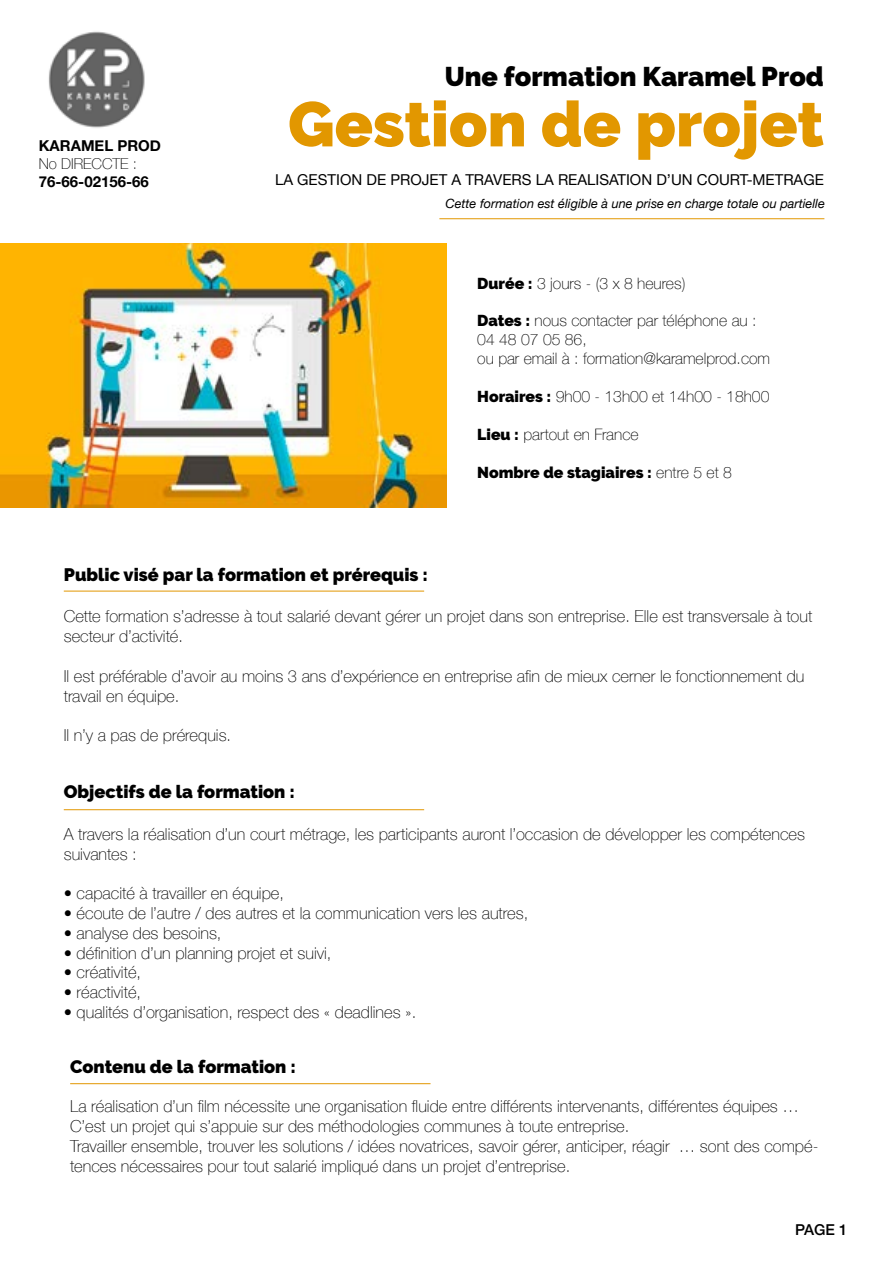
<style>
.page{position:relative;width:893px;height:1263px;background:#fff}
.page>*{position:absolute;margin:0;border:0;box-sizing:border-box;transform-origin:0 0}
.t1{font:900 63px "Raleway";color:#e29700}
.t2{font:900 27px "Raleway";color:#000}
.t3{font:900 18px "Raleway";color:#000}
.t4{font:100 16.5px/19.8px "Helvetica Neue";color:#000}
.t5{font:100 15.75px/18.9px "Helvetica Neue";color:#000}
.t6{font:900 15.75px "Raleway";color:#000}
.t7{font:15px "Helvetica Neue";color:#000}
.t8{font:700 15px "Helvetica Neue";color:#000}
.t9{font:100 15px "Helvetica Neue";color:#000}
.t10{font:500 15px "Helvetica Neue";color:#000}
.t11{font:italic 12.75px "Helvetica Neue";color:#000}
.s1{font-family:"Raleway";font-weight:900}
.s2{font-family:"Helvetica Neue";font-weight:100}
</style>
<div class="page">
<img style="left:0;top:243px;width:447px;height:264px">
<hr style="left:64px;top:591px;width:360px;height:1px;background:#e29700">
<hr style="left:64px;top:809px;width:360px;height:1px;background:#e29700">
<hr style="left:70px;top:1083px;width:361px;height:1px;background:#e29700">
<img style="left:48px;top:31px;width:97px;height:97px">
<hr style="left:439px;top:218px;width:385px;height:1px;background:#e29700">
<p class="t8" style="left:39px;top:134px;width:124px">KARAMEL PROD</p>
<p class="t9" style="left:39px;top:152px;width:100px">No DIRECCTE :</p>
<p class="t8" style="left:39px;top:170px;width:112px">76-66-02156-66</p>
<h2 class="t2" style="left:445px;top:61px;width:380px">Une formation Karamel Prod</h2>
<h1 class="t1" style="left:288px;top:88px;width:537px">Gestion de projet</h1>
<p class="t7" style="left:275px;top:169px;width:550px">LA GESTION DE PROJET A TRAVERS LA REALISATION D’UN COURT-METRAGE</p>
<p class="t11" style="left:446px;top:194px;width:381px">Cette formation est éligible à une prise en charge totale ou partielle</p>
<p class="t5" style="left:477px;top:273px;width:210px"><span class="s1">Durée :</span> 3 jours - (3 x 8 heures)</p>
<p class="t5" style="left:477px;top:311px;width:294px"><span class="s1">Dates :</span> nous contacter par téléphone au :<br>04 48 07 05 86,<br>ou par email à : formation@karamelprod.com</p>
<p class="t5" style="left:477px;top:386px;width:294px"><span class="s1">Horaires :</span> 9h00 - 13h00 et 14h00 - 18h00</p>
<p class="t5" style="left:477px;top:424px;width:163px"><span class="s1">Lieu :</span> partout en France</p>
<p class="t6" style="left:477px;top:463px;width:256px">Nombre de stagiaires : <span class="s2">entre 5 et 8</span></p>
<p class="t3" style="left:64px;top:564px;width:366px">Public visé par la formation et prérequis :</p>
<p class="t4" style="left:64px;top:606px;width:750px">Cette formation s’adresse à tout salarié devant gérer un projet dans son entreprise. Elle est transversale à tout secteur d’activité.</p>
<p class="t4" style="left:64px;top:665px;width:742px">Il est préférable d’avoir au moins 3 ans d’expérience en entreprise afin de mieux cerner le fonctionnement du travail en équipe.</p>
<p class="t4" style="left:64px;top:725px;width:169px">Il n’y a pas de prérequis.</p>
<p class="t3" style="left:64px;top:781px;width:233px">Objectifs de la formation :</p>
<p class="t4" style="left:64px;top:823px;width:743px">A travers la réalisation d’un court métrage, les participants auront l’occasion de développer les compétences suivantes :</p>
<p class="t4" style="left:64px;top:883px;width:222px">• capacité à travailler en équipe,</p>
<p class="t4" style="left:64px;top:902px;width:466px">• écoute de l’autre / des autres et la communication vers les autres,</p>
<p class="t4" style="left:64px;top:922px;width:159px">• analyse des besoins,</p>
<p class="t4" style="left:64px;top:942px;width:269px">• définition d’un planning projet et suivi,</p>
<p class="t4" style="left:64px;top:962px;width:79px">• créativité,</p>
<p class="t4" style="left:64px;top:982px;width:79px">• réactivité,</p>
<p class="t4" style="left:64px;top:1001px;width:354px">• qualités d’organisation, respect des « deadlines ».</p>
<p class="t3" style="left:70px;top:1056px;width:227px">Contenu de la formation :</p>
<p class="t4" style="left:70px;top:1096px;width:750px">La réalisation d’un film nécessite une organisation fluide entre différents intervenants, différentes équipes … C’est un projet qui s’appuie sur des méthodologies communes à toute entreprise.<br>Travailler ensemble, trouver les solutions / idées novatrices, savoir gérer, anticiper, réagir … sont des compé&shy;tences nécessaires pour tout salarié impliqué dans un projet d’entreprise.</p>
<p class="t10" style="left:795px;top:1218px;width:54px">PAGE 1</p>
</div>
